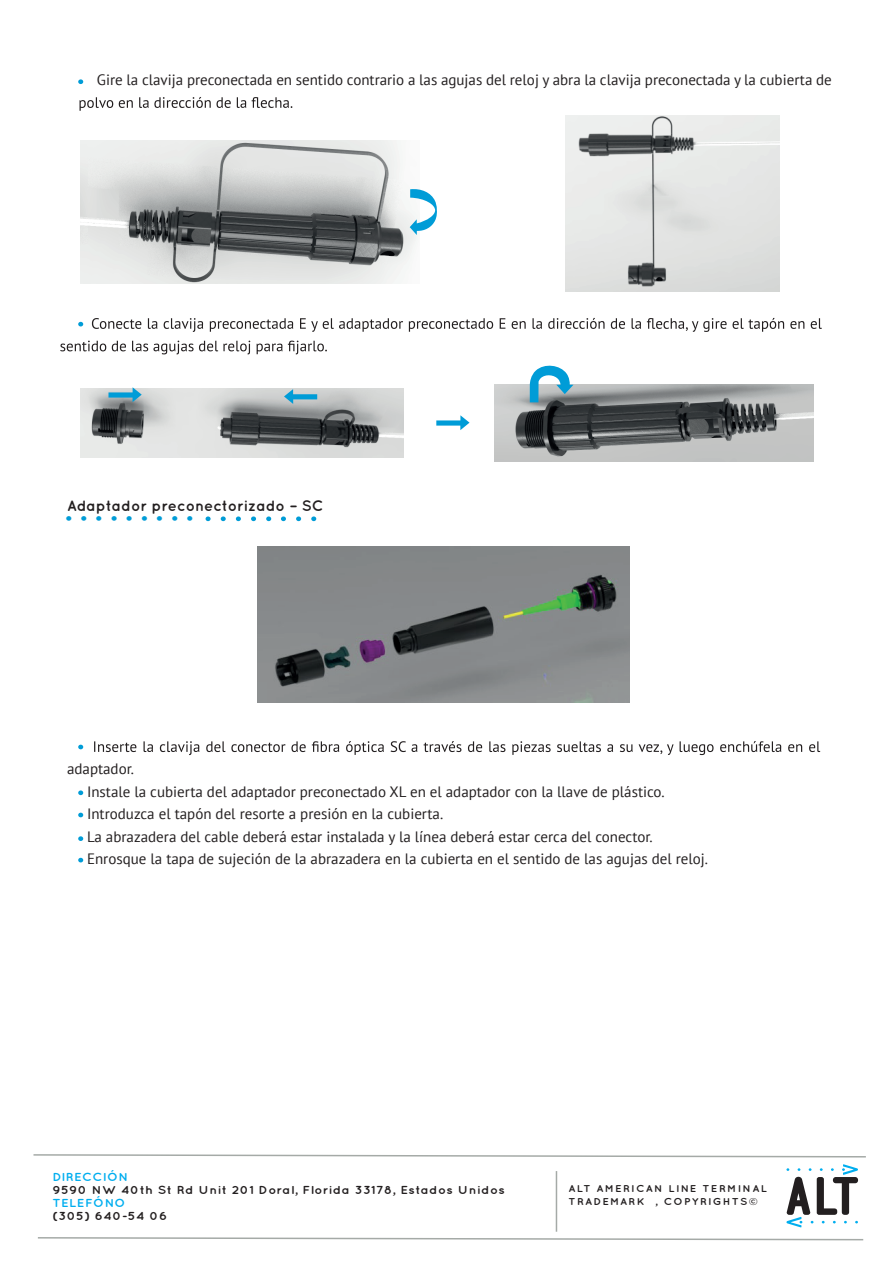
<style>
.page{position:relative;width:893px;height:1263px;background:#fff}
.page>*{position:absolute;margin:0;border:0;box-sizing:border-box;transform-origin:0 0}
.t1{font:300 18.75px "Quicksand";color:#009cd7;scale:1.08 1}
.t2{font:15px/22.5px "PT Sans";color:#231f20}
.t3{font:700 15px "Quicksand";color:#231f20}
.t4{font:700 11.55px "Quicksand";letter-spacing:.04em;color:#231f20;scale:1.11 1}
.t5{font:700 11.55px "Quicksand";letter-spacing:.04em;color:#00aeef;scale:1.11 1}
.t6{font:700 9.9px/13.2px "Quicksand";letter-spacing:.125em;color:#231f20;scale:1.11 1}
</style>
<div class="page">
<svg style="left:80px;top:97px;width:212px;height:14px"></svg>
<img style="left:81px;top:141px;width:336px;height:142px">
<img style="left:566px;top:116px;width:213px;height:175px">
<svg style="left:410px;top:188px;width:27px;height:47px"></svg>
<svg style="left:92px;top:318px;width:730px;height:14px"></svg>
<svg style="left:60px;top:341px;width:267px;height:13px"></svg>
<img style="left:80px;top:388px;width:323px;height:69px">
<img style="left:494px;top:384px;width:320px;height:77px">
<svg style="left:108px;top:387px;width:34px;height:15px"></svg>
<svg style="left:436px;top:415px;width:33px;height:15px"></svg>
<svg style="left:284px;top:389px;width:33px;height:15px"></svg>
<svg style="left:530px;top:365px;width:43px;height:37px"></svg>
<svg style="left:94px;top:741px;width:726px;height:14px"></svg>
<img style="left:258px;top:546px;width:372px;height:157px">
<svg style="left:206px;top:516px;width:5px;height:5px"></svg>
<svg style="left:221px;top:516px;width:5px;height:5px"></svg>
<svg style="left:236px;top:516px;width:5px;height:5px"></svg>
<svg style="left:251px;top:516px;width:5px;height:5px"></svg>
<svg style="left:266px;top:516px;width:5px;height:5px"></svg>
<svg style="left:281px;top:516px;width:5px;height:5px"></svg>
<svg style="left:296px;top:516px;width:5px;height:5px"></svg>
<svg style="left:311px;top:516px;width:5px;height:5px"></svg>
<svg style="left:78px;top:79px;width:5px;height:5px"></svg>
<svg style="left:78px;top:322px;width:5px;height:4px"></svg>
<svg style="left:78px;top:745px;width:5px;height:4px"></svg>
<svg style="left:78px;top:790px;width:5px;height:5px"></svg>
<svg style="left:78px;top:813px;width:5px;height:4px"></svg>
<svg style="left:78px;top:836px;width:5px;height:5px"></svg>
<svg style="left:78px;top:858px;width:5px;height:4px"></svg>
<svg style="left:33px;top:1154px;width:833px;height:4px"></svg>
<svg style="left:37px;top:1237px;width:827px;height:4px"></svg>
<hr style="left:556px;top:1171px;width:1px;height:61px;background:#a5aaa7">
<svg style="left:786px;top:1164px;width:72px;height:63px"></svg>
<p class="t2" style="left:97px;top:68px;width:736px">Gire la clavija preconectada en sentido contrario a las agujas del reloj y abra la clavija preconectada y la cubierta de</p>
<p class="t3" style="left:67px;top:497px;width:258px">Adaptador preconectorizado – SC</p>
<p class="t1" style="left:65px;top:504px;width:120px">• • • • • • • • •</p>
<p class="t2" style="left:87px;top:757px;width:623px;text-indent:-20px">adaptador.<br>Instale la cubierta del adaptador preconectado XL en el adaptador con la llave de plástico.<br>Introduzca el tapón del resorte a presión en la cubierta.<br>La abrazadera del cable deberá estar instalada y la línea deberá estar cerca del conector.<br>Enrosque la tapa de sujeción de la abrazadera en la cubierta en el sentido de las agujas del reloj.</p>
<p class="t5" style="left:52px;top:1170px;width:70px">DIRECCIÓN</p>
<p class="t4" style="left:52px;top:1183px;width:409px">9590 NW 40th St Rd Unit 201 Doral, Florida 33178, Estados Unidos</p>
<p class="t5" style="left:52px;top:1196px;width:67px">TELEFÓNO</p>
<p class="t4" style="left:52px;top:1209px;width:105px">(305) 640-54 06</p>
<p class="t6" style="left:568px;top:1182px;width:180px">ALT AMERICAN LINE TERMINAL<br>TRADEMARK , COPYRIGHTS©</p>
</div>
